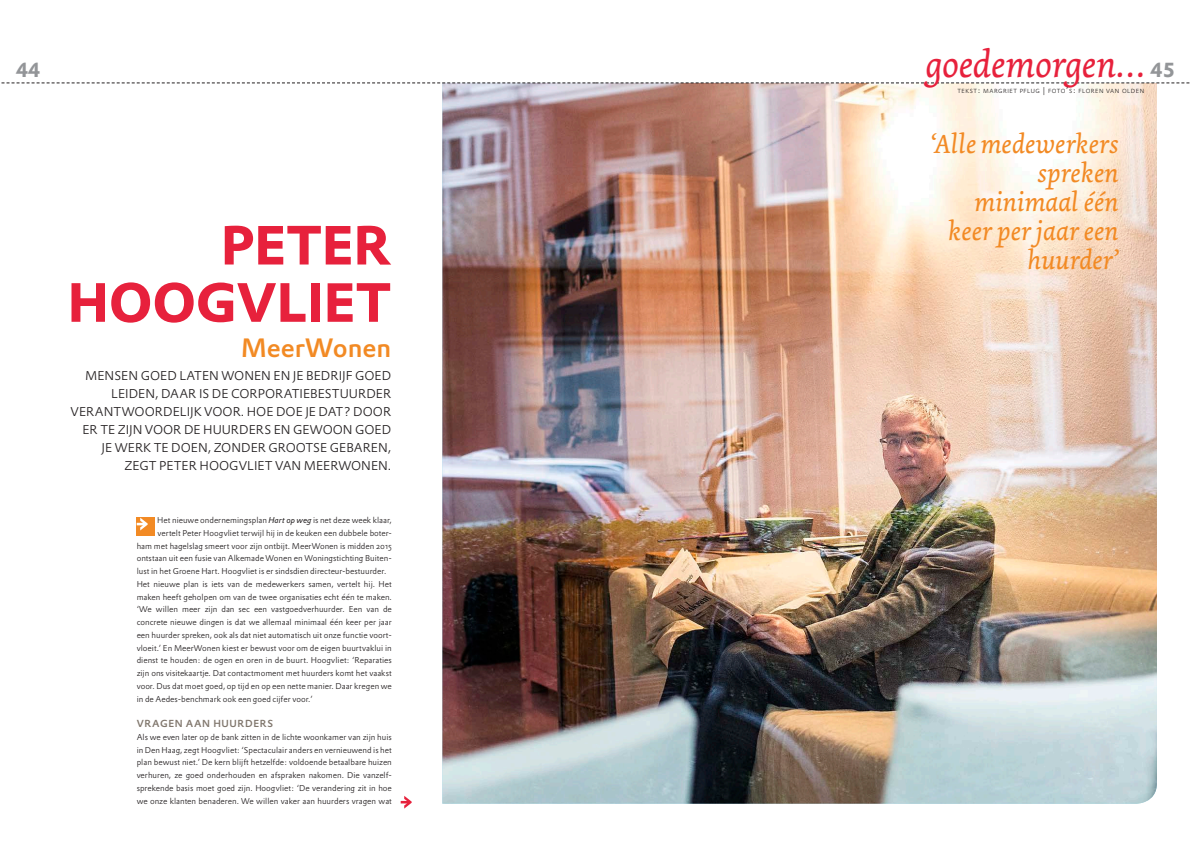
<style>
.page{position:relative;width:1191px;height:842px;background:#fff}
.page>*{position:absolute;margin:0;border:0;box-sizing:border-box;transform-origin:0 0}
.t1{font:700 54.1px/57.3px "DTL Prokyon TOT";color:#e7213c;text-align:right}
.t2{font:italic 40px "Dolly Std";letter-spacing:-.005em;color:#e7213c}
.t3{font:italic 28.5px/29px "Dolly Std";color:#f28a24;text-align:right}
.t4{font:500 26px "DTL Prokyon TOT";color:#f28a24}
.t5{font:700 20px "DTL Prokyon TOT";color:#939598}
.t6{font:300 12.5px/18px "DTL Prokyon TOT";color:#231f20;text-align:right}
.t7{font:500 10px "DTL Prokyon TOT";letter-spacing:.06em;color:#80766c}
.t8{font:300 8.3px/12.8px "DTL Prokyon TOT";color:#231f20;text-align:justify}
.t9{font:300 5.8px "DTL Prokyon TOT";letter-spacing:.085em;color:#231f20}
.s1{font-weight:400;font-style:italic}
.s2{font-family:"DTL Prokyon TOT";font-weight:700;font-style:normal;font-size:20px;color:#939598}
.s3{font-size:8.3px}
</style>
<div class="page">
<img style="left:442px;top:83px;width:715px;height:721px">
<svg style="left:1px;top:82px;width:1189px;height:1px"></svg>
<div style="left:137px;top:518px;width:18px;height:18px;background:#f28a24"></div>
<svg style="left:137px;top:518px;width:11px;height:12px"></svg>
<svg style="left:401px;top:796px;width:11px;height:13px"></svg>
<h3 class="t5" style="left:16px;top:56px;width:26px">44</h3>
<h1 class="t1" style="left:68px;top:216px;width:325px">PETER<br>HOOGVLIET</h1>
<h3 class="t4" style="left:241px;top:331px;width:152px">MeerWonen</h3>
<p class="t6" style="left:71px;top:366px;width:322px">MENSEN GOED LATEN WONEN EN JE BEDRIJF GOED LEIDEN, DAAR IS DE CORPORATIEBESTUURDER VERANTWOORDELIJK VOOR. HOE DOE JE DAT? DOOR ER TE ZIJN VOOR DE HUURDERS EN GEWOON GOED JE WERK TE DOEN, ZONDER GROOTSE GEBAREN, ZEGT PETER HOOGVLIET VAN MEERWONEN.</p>
<p class="t8" style="left:157px;top:514px;width:236px">Het nieuwe ondernemingsplan <span class="s1">Hart op weg</span> is net deze week klaar,</p>
<p class="t8" style="left:157px;top:526px;width:236px">vertelt Peter Hoogvliet terwijl hij in de keuken een dubbele boter-</p>
<p class="t8" style="left:137px;top:539px;width:257px">ham met hagelslag smeert voor zijn ontbijt. MeerWonen is midden 2015</p>
<p class="t8" style="left:137px;top:552px;width:257px">ontstaan uit een fusie van Alkemade Wonen en Woningstichting Buiten-</p>
<p class="t8" style="left:137px;top:565px;width:251px">lust in het Groene Hart. Hoogvliet is er sindsdien directeur-bestuurder.</p>
<p class="t8" style="left:137px;top:577px;width:257px">Het nieuwe plan is iets van de medewerkers samen, vertelt hij. Het</p>
<p class="t8" style="left:137px;top:590px;width:257px">maken heeft geholpen om van de twee organisaties echt één te maken.</p>
<p class="t8" style="left:137px;top:603px;width:257px">‘We willen meer zijn dan sec een vastgoedverhuurder. Een van de</p>
<p class="t8" style="left:137px;top:616px;width:257px">concrete nieuwe dingen is dat we allemaal minimaal één keer per jaar</p>
<p class="t8" style="left:137px;top:628px;width:257px">een huurder spreken, ook als dat niet automatisch uit onze functie voort-</p>
<p class="t8" style="left:137px;top:641px;width:257px">vloeit.’ En MeerWonen kiest er bewust voor om de eigen buurtvaklui in</p>
<p class="t8" style="left:137px;top:654px;width:257px">dienst te houden: de ogen en oren in de buurt. Hoogvliet: ‘Reparaties</p>
<p class="t8" style="left:137px;top:667px;width:257px">zijn ons visitekaartje. Dat contactmoment met huurders komt het vaakst</p>
<p class="t8" style="left:137px;top:679px;width:257px">voor. Dus dat moet goed, op tijd en op een nette manier. Daar kregen we</p>
<p class="t8" style="left:137px;top:692px;width:177px">in de Aedes-benchmark ook een goed cijfer voor.’</p>
<p class="t7" style="left:137px;top:717px;width:138px">VRAGEN AAN HUURDERS</p>
<p class="t8" style="left:137px;top:730px;width:257px">Als we even later op de bank zitten in de lichte woonkamer van zijn huis in Den Haag, zegt Hoogvliet: ‘Spectaculair anders en vernieuwend is het plan bewust niet.’ De kern blijft hetzelfde: voldoende betaalbare huizen verhuren, ze goed onderhouden en afspraken nakomen. Die vanzelf&shy;sprekende basis moet goed zijn. Hoogvliet: ‘De verandering zit in hoe we onze klanten benaderen. We willen vaker aan huurders vragen wat</p>
<h2 class="t2" style="left:925px;top:41px;width:251px">goedemorgen… <span class="s2">45</span></h2>
<p class="t9" style="left:957px;top:88px;width:188px">TEKST<span class="s3">:</span> MARGRIET PFLUG <span class="s3">|</span> FOTO<span class="s3">’</span>S<span class="s3">:</span> FLOREN VAN OLDEN</p>
<h3 class="t3" style="left:930px;top:130px;width:190px">‘Alle medewerkers spreken minimaal één keer per jaar een huurder’</h3>
</div>
